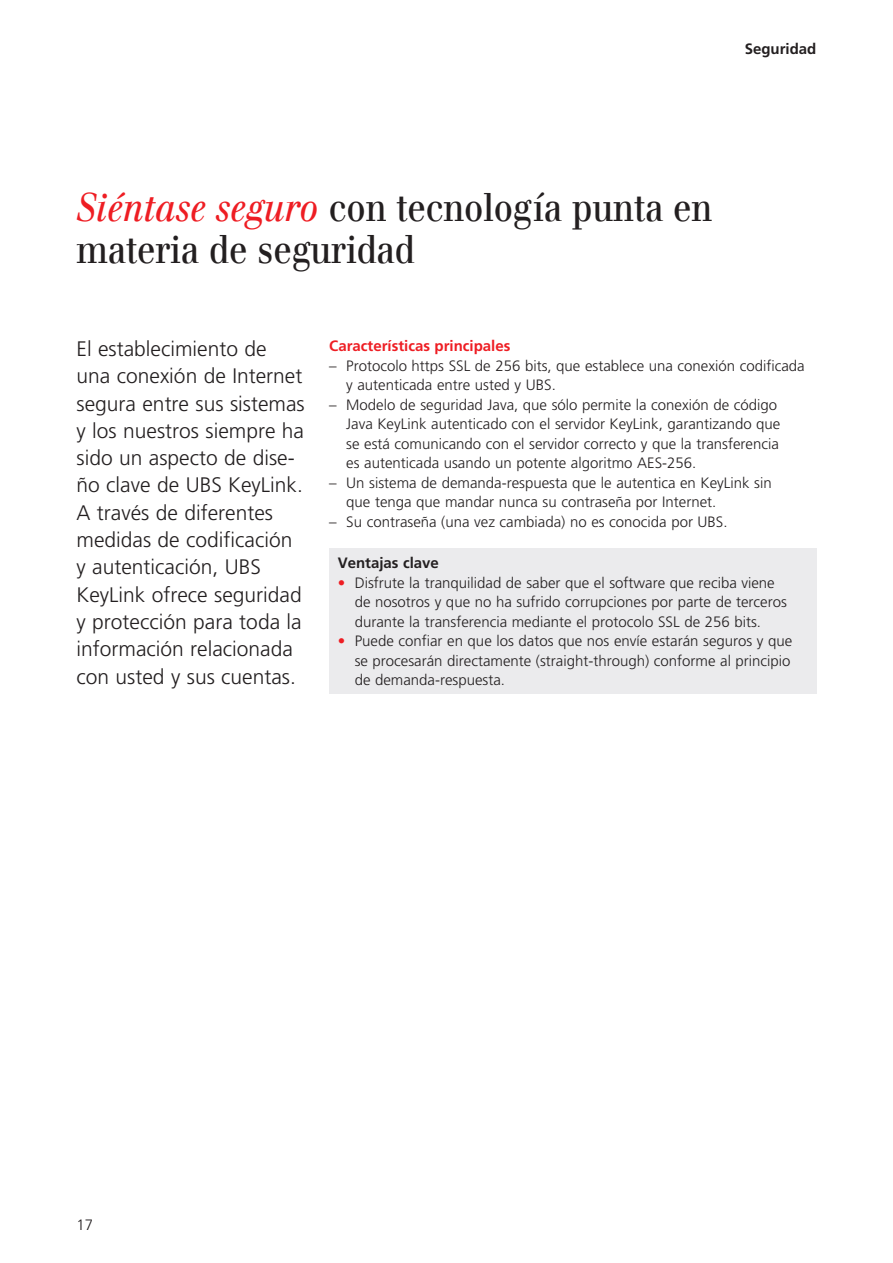
<style>
.page{position:relative;width:893px;height:1263px;background:#fff}
.page>*{position:absolute;margin:0;border:0;box-sizing:border-box;transform-origin:0 0}
.t1{font:39px/42px "UBS Headline";color:#231f20}
.t2{font:300 21px/27.3px "Frutiger";color:#231f20}
.t3{font:300 15px/19.5px "Frutiger";color:#231f20}
.t4{font:700 15px "Frutiger";color:#ee1d23}
.t5{font:700 15px "Frutiger";color:#231f20}
.s1{font-style:italic;color:#ee1d23}
.s2{color:#ee1d23}
</style>
<div class="page">
<div style="left:329px;top:549px;width:487px;height:145px;background:#ebebed"></div>
<p class="t5" style="left:745px;top:40px;width:73px">Seguridad</p>
<h1 class="t1" style="left:77px;top:186px;width:637px"><span class="s1">Siéntase seguro</span> con tecnología punta en materia de seguridad</h1>
<p class="t2" style="left:77px;top:335px;width:230px">El establecimiento de una conexión de Internet segura entre sus sistemas y los nuestros siempre ha sido un aspecto de dise&shy;ño clave de UBS KeyLink.<br>A través de diferentes medidas de codificación y autenticación, UBS<br>KeyLink ofrece seguridad y protección para toda la información relacionada con usted y sus cuentas.</p>
<p class="t4" style="left:329px;top:337px;width:183px">Características principales</p>
<p class="t3" style="left:346px;top:356px;width:460px;text-indent:-17px">– Protocolo https SSL de 256 bits, que establece una conexión codificada y autenticada entre usted y UBS.</p>
<p class="t3" style="left:346px;top:395px;width:436px;text-indent:-17px">– Modelo de seguridad Java, que sólo permite la conexión de código Java KeyLink autenticado con el servidor KeyLink, garantizando que se está comunicando con el servidor correcto y que la transferencia es autenticada usando un potente algoritmo AES-256.</p>
<p class="t3" style="left:346px;top:473px;width:427px;text-indent:-17px">– Un sistema de demanda-respuesta que le autentica en KeyLink sin que tenga que mandar nunca su contraseña por Internet.</p>
<p class="t3" style="left:329px;top:512px;width:400px">– Su contraseña (una vez cambiada) no es conocida por UBS.</p>
<p class="t5" style="left:338px;top:554px;width:103px">Ventajas clave</p>
<p class="t3" style="left:355px;top:573px;width:434px;text-indent:-17px"><span class="s2">•</span> Disfrute la tranquilidad de saber que el software que reciba viene de nosotros y que no ha sufrido corrupciones por parte de terceros durante la transferencia mediante el protocolo SSL de 256 bits.</p>
<p class="t3" style="left:355px;top:632px;width:439px;text-align:justify;text-indent:-17px"><span class="s2">•</span> Puede confiar en que los datos que nos envíe estarán seguros y que se procesarán directamente (straight-through) conforme al principio de demanda-respuesta.</p>
<p class="t3" style="left:77px;top:1215px;width:18px">17</p>
</div>
